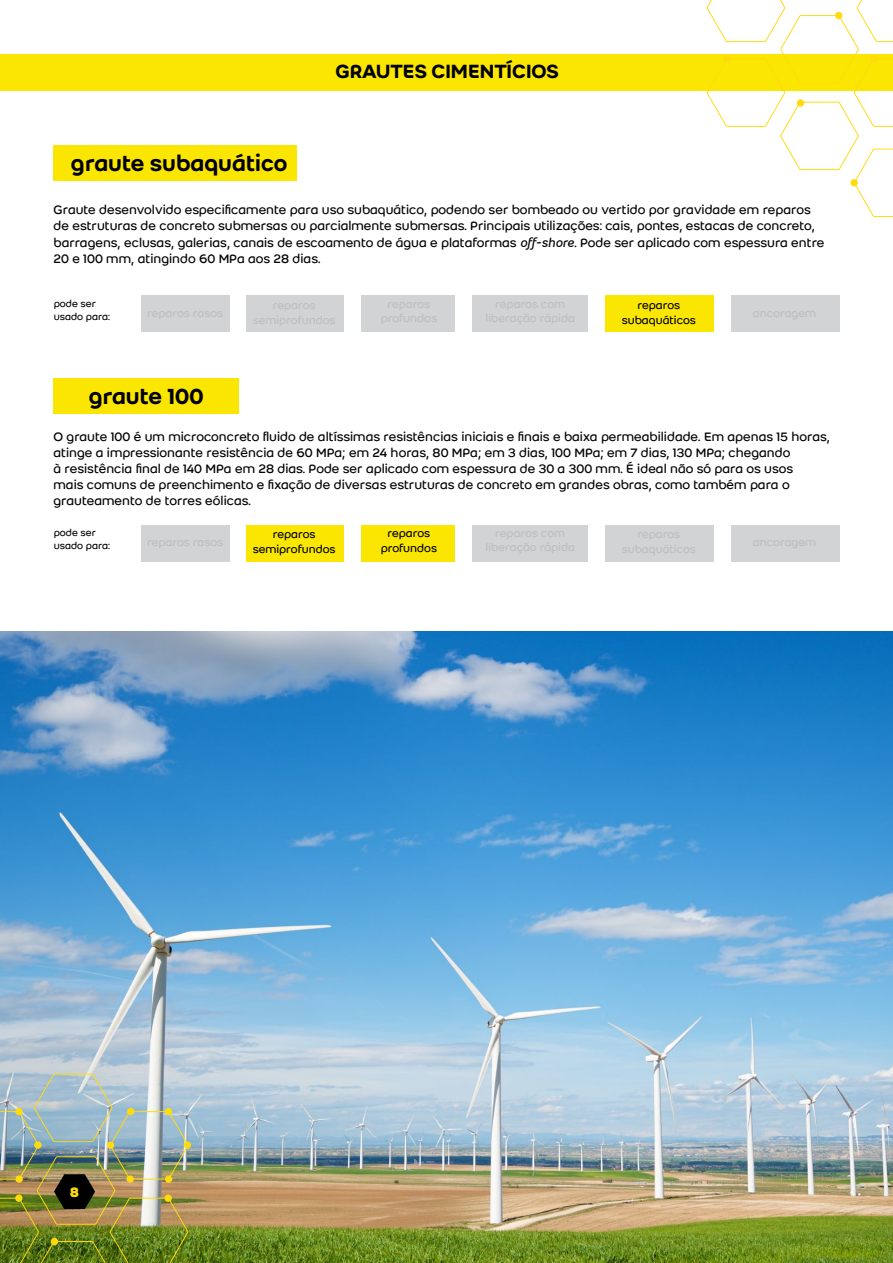
<style>
.page{position:relative;width:893px;height:1263px;background:#fff}
.page>*{position:absolute;margin:0;border:0;box-sizing:border-box;transform-origin:0 0}
.t1{font:500 24px "Weber";color:#000}
.t2{font:500 21px "Weber";letter-spacing:-.005em;color:#000}
.t3{font:700 15px "Weber";color:#ffdb0d}
.t4{font:13.5px/16.2px "Weber";color:#000}
.t5{font:12px/14.4px "Weber";color:#000;text-align:center}
.t6{font:10.5px/12.6px "Weber";color:#000}
.s1{font-style:italic}
</style>
<div class="page">
<img style="left:0;top:631px;width:893px;height:632px">
<div style="left:0;top:54px;width:893px;height:37px;background:#fae600"></div>
<svg style="left:707px;top:0;width:186px;height:217px"></svg>
<img style="left:0;top:1073px;width:191px;height:190px">
<div style="left:54px;top:146px;width:243px;height:35px;background:#fae600"></div>
<div style="left:141px;top:296px;width:88px;height:36px;background:#d1d3d4"></div>
<div style="left:247px;top:296px;width:97px;height:36px;background:#d1d3d4"></div>
<div style="left:361px;top:296px;width:94px;height:36px;background:#d1d3d4"></div>
<div style="left:605px;top:296px;width:108px;height:36px;background:#fae600"></div>
<div style="left:731px;top:296px;width:108px;height:36px;background:#d1d3d4"></div>
<div style="left:472px;top:296px;width:116px;height:36px;background:#d1d3d4"></div>
<div style="left:54px;top:378px;width:185px;height:35px;background:#fae600"></div>
<div style="left:141px;top:525px;width:88px;height:36px;background:#d1d3d4"></div>
<div style="left:247px;top:525px;width:97px;height:36px;background:#fae600"></div>
<div style="left:361px;top:525px;width:94px;height:36px;background:#fae600"></div>
<div style="left:605px;top:525px;width:108px;height:36px;background:#d1d3d4"></div>
<div style="left:731px;top:525px;width:108px;height:36px;background:#d1d3d4"></div>
<div style="left:472px;top:525px;width:116px;height:36px;background:#d1d3d4"></div>
<h1 class="t1" style="left:71px;top:149px;width:218px">graute subaquático</h1>
<h2 class="t2" style="left:335px;top:59px;width:225px">GRAUTES CIMENTÍCIOS</h2>
<p class="t4" style="left:54px;top:202px;width:772px">Graute desenvolvido especificamente para uso subaquático, podendo ser bombeado ou vertido por gravidade em reparos de estruturas de concreto submersas ou parcialmente submersas. Principais utilizações: cais, pontes, estacas de concreto, barragens, eclusas, galerias, canais de escoamento de água e plataformas <span class="s1">off-shore</span>. Pode ser aplicado com espessura entre 20 e 100 mm, atingindo 60 MPa aos 28 dias.</p>
<p class="t6" style="left:54px;top:297px;width:58px">pode ser usado para:</p>
<h1 class="t1" style="left:89px;top:382px;width:117px">graute 100</h1>
<p class="t5" style="left:622px;top:298px;width:76px">reparos subaquáticos</p>
<p class="t4" style="left:54px;top:428px;width:778px">O graute 100 é um microconcreto fluido de altíssimas resistências iniciais e finais e baixa permeabilidade. Em apenas 15 horas, atinge a impressionante resistência de 60 MPa; em 24 horas, 80 MPa; em 3 dias, 100 MPa; em 7 dias, 130 MPa; chegando<br>à resistência final de 140 MPa em 28 dias. Pode ser aplicado com espessura de 30 a 300 mm. É ideal não só para os usos<br>mais comuns de preenchimento e fixação de diversas estruturas de concreto em grandes obras, como também para o grauteamento de torres eólicas.</p>
<p class="t6" style="left:54px;top:526px;width:58px">pode ser usado para:</p>
<p class="t5" style="left:253px;top:527px;width:84px">reparos semiprofundos</p>
<p class="t5" style="left:381px;top:526px;width:58px">reparos profundos</p>
<p class="t3" style="left:70px;top:1182px;width:11px">8</p>
</div>
